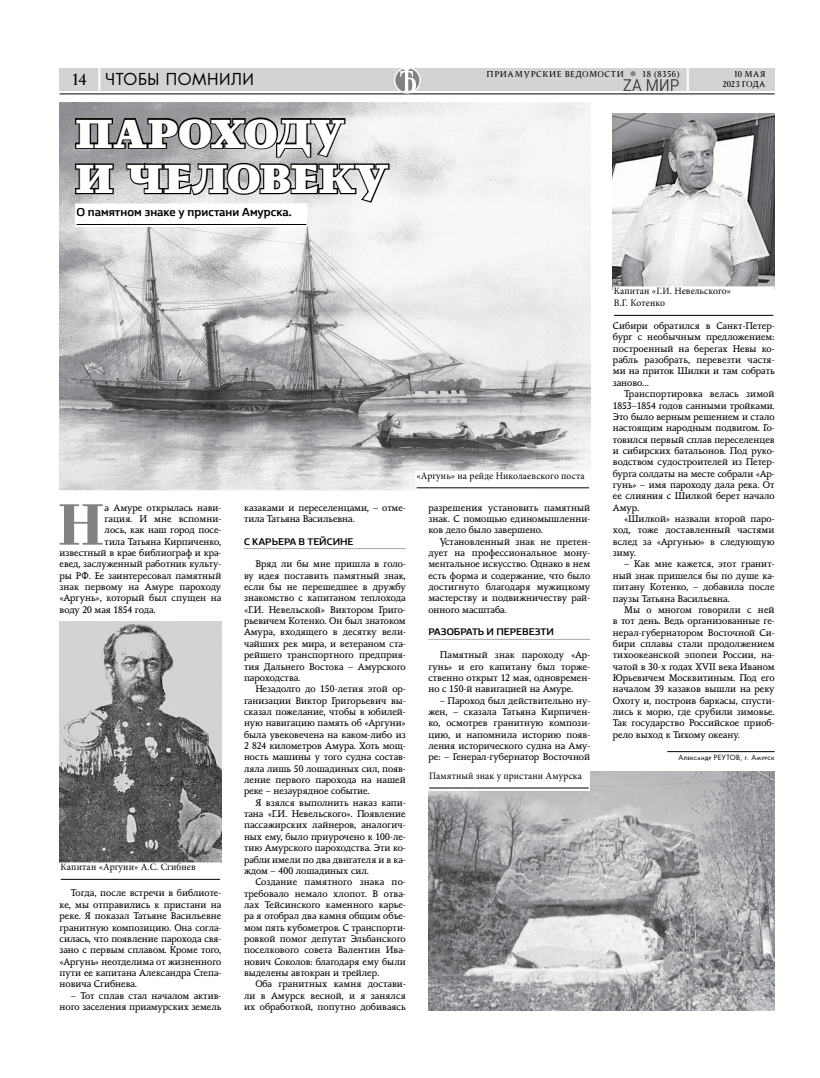
<style>
.page{position:relative;width:820px;height:1078px;background:#fff}
.page>*{position:absolute;margin:0;border:0;box-sizing:border-box;transform-origin:0 0}
.t1{font:700 60.4px "Borjomi";color:#808284}
.t2{font:900 40.1px/45.4px "Conqueror Slab";letter-spacing:-.015em;color:#fff}
.t3{font:16px "Orenburg C";letter-spacing:.035em;color:#000}
.t4{font:16px "Conqueror";color:#000}
.t5{font:700 12px "Renault Life Cy Web";letter-spacing:.01em;color:#000;scale:.96 1}
.t6{font:10px/12px "Minion Pro";letter-spacing:.01em;color:#000;scale:.96 1}
.t7{font:700 10px "Renault Life Cy Web";letter-spacing:.01em;color:#000;scale:.96 1}
.t8{font:9.5px/11.3px "Conqueror Slab";color:#000;text-align:justify}
.t9{font:8.5px "Conqueror";letter-spacing:.055em;color:#000}
.t10{font:8.5px/10px "Conqueror";letter-spacing:.01em;color:#000;text-align:right}
.t11{font:7px "Orenburg SCC";letter-spacing:.045em;color:#000}
.s1{color:#808284}
</style>
<div class="page">
<div style="left:60px;top:68px;width:714px;height:23px;background:#d1d3d4"></div>
<hr style="left:60px;top:93px;width:714px;height:1px;background:#000">
<hr style="left:98px;top:68px;width:2px;height:23px;background:#fff">
<hr style="left:686px;top:68px;width:2px;height:23px;background:#fff">
<img style="left:623px;top:79px;width:56px;height:12px">
<svg style="left:394px;top:67px;width:26px;height:27px"></svg>
<div style="left:395px;top:68px;width:24px;height:24px;background:#808284;border-radius:50%"></div>
<svg style="left:400px;top:68px;width:16px;height:25px"></svg>
<hr style="left:244px;top:548px;width:161px;height:1px;background:#a7a9ac">
<hr style="left:428px;top:638px;width:162px;height:1px;background:#a7a9ac">
<hr style="left:667px;top:751px;width:107px;height:1px;background:#000">
<img style="left:60px;top:102px;width:530px;height:388px">
<div style="left:76px;top:204px;width:231px;height:22px;background:#fff"></div>
<hr style="left:76px;top:224px;width:230px;height:1px;background:#000">
<svg style="left:74px;top:116px;width:316px;height:88px;background:#8f9091"></svg>
<img style="left:60px;top:621px;width:161px;height:241px">
<img style="left:612px;top:113px;width:162px;height:173px">
<img style="left:428px;top:771px;width:346px;height:239px">
<div style="left:415px;top:471px;width:174px;height:19px;background:#fff"></div>
<hr style="left:416px;top:487px;width:173px;height:1px;background:#000">
<div style="left:415px;top:470px;width:175px;height:20px;border:1px solid #fff"></div>
<div style="left:612px;top:286px;width:162px;height:31px;border:1px solid #fff"></div>
<hr style="left:61px;top:878px;width:159px;height:1px;background:#000">
<div style="left:60px;top:862px;width:161px;height:22px;border:1px solid #fff"></div>
<div style="left:428px;top:771px;width:161px;height:19px;background:#fff"></div>
<hr style="left:429px;top:787px;width:159px;height:1px;background:#000">
<div style="left:428px;top:770px;width:161px;height:20px;border:1px solid #fff"></div>
<p class="t9" style="left:486px;top:69px;width:194px">ПРИАМУРСКИЕ ВЕДОМОСТИ <span class="s1">●</span> 18 (8356)</p>
<h3 class="t4" style="left:71px;top:70px;width:17px">14</h3>
<p class="t10" style="left:722px;top:70px;width:45px">10 МАЯ<br>2023 ГОДА</p>
<h3 class="t3" style="left:105px;top:70px;width:150px">ЧТОБЫ ПОМНИЛИ</h3>
<h2 class="t2" style="left:75px;top:111px;width:314px">ПАРОХОДУ<br>И ЧЕЛОВЕКУ</h2>
<p class="t5" style="left:76px;top:205px;width:226px">О памятном знаке у пристани Амурска.</p>
<h1 class="t1" style="left:58px;top:489px;width:49px">Н</h1>
<p class="t8" style="left:105px;top:502px;width:118px">а Амуре открылась нави-</p>
<p class="t8" style="left:105px;top:513px;width:118px">гация. И мне вспомни-</p>
<p class="t8" style="left:105px;top:524px;width:118px">лось, как наш город посе-</p>
<p class="t8" style="left:105px;top:536px;width:118px">тила Татьяна Кирпиченко,</p>
<p class="t8" style="left:60px;top:547px;width:163px">известный в крае библиограф и кра-</p>
<p class="t8" style="left:60px;top:558px;width:163px">евед, заслуженный работник культу-</p>
<p class="t8" style="left:60px;top:570px;width:163px">ры РФ. Ее заинтересовал памятный</p>
<p class="t8" style="left:60px;top:581px;width:163px">знак первому на Амуре пароходу</p>
<p class="t8" style="left:60px;top:592px;width:163px">«Аргунь», который был спущен на</p>
<p class="t8" style="left:60px;top:604px;width:97px">воду 20 мая 1854 года.</p>
<p class="t6" style="left:61px;top:861px;width:142px">Капитан «Аргуни» А.С. Сгибнев</p>
<p class="t8" style="left:60px;top:887px;width:163px;text-indent:11px">Тогда, после встречи в библиоте&shy;ке, мы отправились к пристани на реке. Я показал Татьяне Васильевне гранитную композицию. Она согла&shy;силась, что появление парохода свя&shy;зано с первым сплавом. Кроме того, «Аргунь» неотделима от жизненного пути ее капитана Александра Степа&shy;новича Сгибнева.</p>
<p class="t8" style="left:60px;top:989px;width:163px;text-align:right">– Тот сплав стал началом актив&shy;ного заселения приамурских земель</p>
<p class="t8" style="left:244px;top:502px;width:163px">казаками и переселенцами, – отме&shy;тила Татьяна Васильевна.</p>
<p class="t7" style="left:244px;top:535px;width:115px">С КАРЬЕРА В ТЕЙСИНЕ</p>
<p class="t8" style="left:244px;top:558px;width:163px;text-indent:11px">Вряд ли бы мне пришла в голо&shy;ву идея поставить памятный знак, если бы не перешедшее в дружбу знакомство с капитаном теплохода «Г.И. Невельской» Виктором Григо&shy;рьевичем Котенко. Он был знатоком Амура, входящего в десятку вели&shy;чайших рек мира, и ветераном ста&shy;рейшего транспортного предприя&shy;тия Дальнего Востока – Амурского пароходства.</p>
<p class="t8" style="left:244px;top:683px;width:163px;text-indent:11px">Незадолго до 150-летия этой ор&shy;ганизации Виктор Григорьевич вы&shy;сказал пожелание, чтобы в юбилей&shy;ную навигацию память об «Аргуни» была увековечена на каком-либо из 2 824 километров Амура. Хоть мощ&shy;ность машины у того судна состав&shy;ляла лишь 50 лошадиных сил, появ&shy;ление первого парохода на нашей реке – незаурядное событие.</p>
<p class="t8" style="left:244px;top:796px;width:163px;text-indent:11px">Я взялся выполнить наказ капи&shy;тана «Г.И. Невельского». Появление пассажирских лайнеров, аналогич&shy;ных ему, было приурочено к 100-ле&shy;тию Амурского пароходства. Эти ко&shy;рабли имели по два двигателя и в ка&shy;ждом – 400 лошадиных сил.</p>
<p class="t8" style="left:244px;top:876px;width:163px;text-indent:11px">Создание памятного знака по&shy;требовало немало хлопот. В отва&shy;лах Тейсинского каменного карье&shy;ра я отобрал два камня общим объе&shy;мом пять кубометров. С транспорти&shy;ровкой помог депутат Эльбанского поселкового совета Валентин Ива&shy;нович Соколов: благодаря ему были выделены автокран и трейлер.</p>
<p class="t8" style="left:244px;top:978px;width:163px;text-indent:11px">Оба гранитных камня достави&shy;ли в Амурск весной, и я занялся их обработкой, попутно добиваясь</p>
<p class="t6" style="left:416px;top:469px;width:177px">«Аргунь» на рейде Николаевского поста</p>
<p class="t8" style="left:428px;top:502px;width:163px">разрешения установить памятный знак. С помощью единомышленни&shy;ков дело было завершено.</p>
<p class="t8" style="left:428px;top:536px;width:163px;text-indent:11px">Установленный знак не претен&shy;дует на профессиональное мону&shy;ментальное искусство. Однако в нем есть форма и содержание, что было достигнуто благодаря мужицкому мастерству и подвижничеству рай&shy;онного масштаба.</p>
<p class="t7" style="left:428px;top:626px;width:132px">РАЗОБРАТЬ И ПЕРЕВЕЗТИ</p>
<p class="t8" style="left:428px;top:649px;width:163px;text-indent:11px">Памятный знак пароходу «Ар&shy;гунь» и его капитану был торже&shy;ственно открыт 12 мая, одновремен&shy;но с 150-й навигацией на Амуре.</p>
<p class="t8" style="left:428px;top:694px;width:163px;text-indent:11px">– Пароход был действительно ну&shy;жен, – сказала Татьяна Кирпичен&shy;ко, осмотрев гранитную компози&shy;цию, и напомнила историю появ&shy;ления исторического судна на Аму&shy;ре: – Генерал-губернатор Восточной</p>
<p class="t6" style="left:429px;top:769px;width:161px">Памятный знак у пристани Амурска</p>
<p class="t6" style="left:613px;top:285px;width:124px">Капитан «Г.И. Невельского»<br>В.Г. Котенко</p>
<p class="t8" style="left:612px;top:320px;width:163px">Сибири обратился в Санкт-Петер&shy;бург с необычным предложением: построенный на берегах Невы ко&shy;рабль разобрать, перевезти частя&shy;ми на приток Шилки и там собрать заново…</p>
<p class="t8" style="left:612px;top:388px;width:163px;text-indent:11px">Транспортировка велась зимой 1853–1854 годов санными тройками.<br>Это было верным решением и стало настоящим народным подвигом. Го&shy;товился первый сплав переселенцев и сибирских батальонов. Под руко&shy;водством судостроителей из Петер&shy;бурга солдаты на месте собрали «Ар&shy;гунь» – имя пароходу дала река. От ее слияния с Шилкой берет начало Амур.</p>
<p class="t8" style="left:612px;top:513px;width:163px;text-indent:11px">«Шилкой» назвали второй паро&shy;ход, тоже доставленный частями вслед за «Аргунью» в следующую зиму.</p>
<p class="t8" style="left:612px;top:558px;width:163px;text-indent:11px">– Как мне кажется, этот гранит&shy;ный знак пришелся бы по душе ка&shy;питану Котенко, – добавила после паузы Татьяна Васильевна.</p>
<p class="t8" style="left:612px;top:604px;width:163px;text-indent:11px">Мы о многом говорили с ней в тот день. Ведь организованные ге&shy;нерал-губернатором Восточной Си&shy;бири сплавы стали продолжением тихоокеанской эпопеи России, на&shy;чатой в 30-х годах XVII века Иваном Юрьевичем Москвитиным. Под его началом 39 казаков вышли на реку Охоту и, построив баркасы, спусти&shy;лись к морю, где срубили зимовье.<br>Так государство Российское приоб&shy;рело выход к Тихому океану.</p>
<p class="t11" style="left:678px;top:753px;width:98px">Александр РЕУТОВ, г. Амурск</p>
</div>
